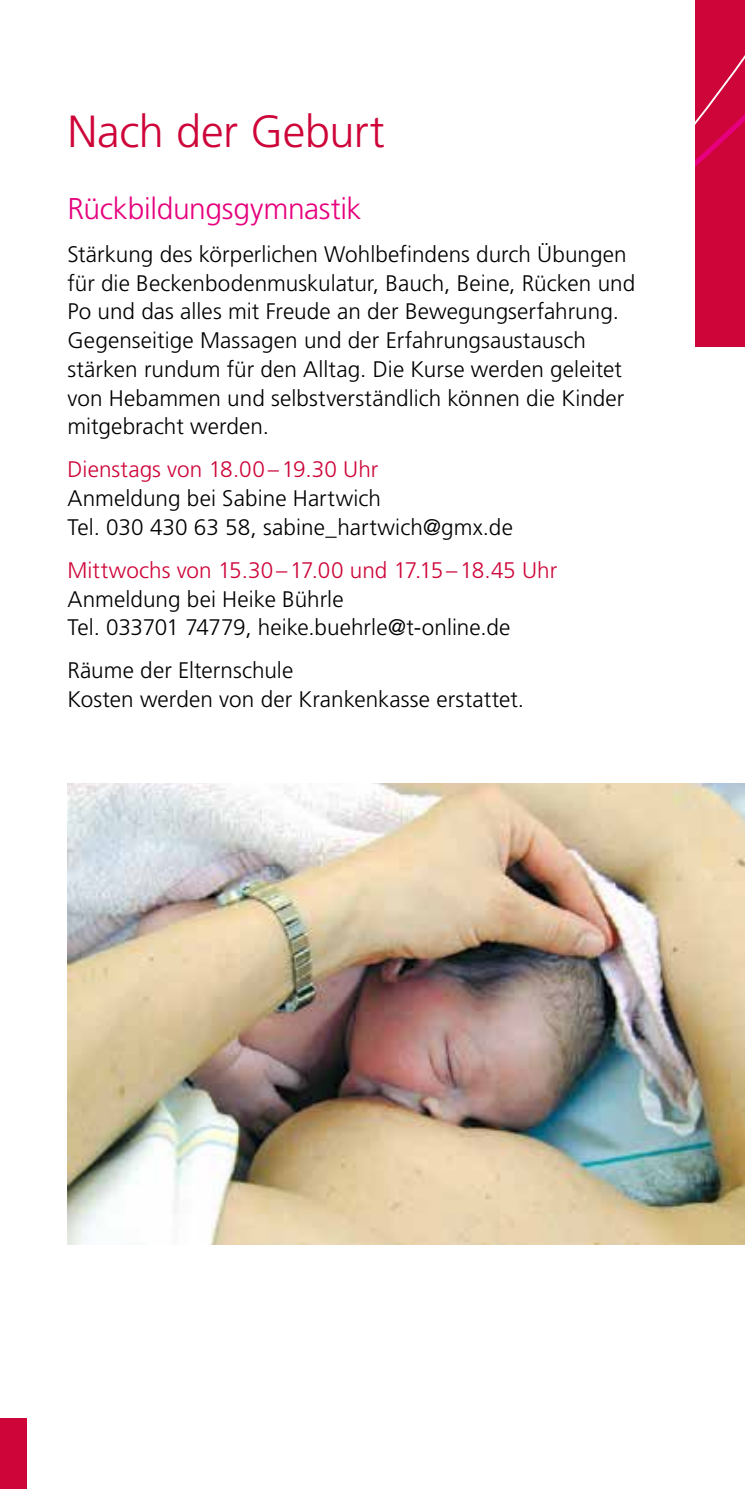
<style>
.page{position:relative;width:745px;height:1489px;background:#fff}
.page>*{position:absolute;margin:0;border:0;box-sizing:border-box;transform-origin:0 0}
.t1{font:300 45px "Frutiger LT Pro";letter-spacing:-.01em;color:#ce0539}
.t2{font:300 30px "Frutiger LT Pro";letter-spacing:-.01em;color:#e6007d}
.t3{font:300 22.5px/28.8px "Frutiger LT Pro";letter-spacing:.005em;color:#000}
.t4{font:300 22.5px "Frutiger LT Pro";color:#ce0539}
</style>
<div class="page">
<div style="left:695px;top:0;width:49px;height:346px;background:#ce0539"></div>
<div style="left:0;top:1417px;width:27px;height:71px;background:#ce0539"></div>
<img style="left:67px;top:783px;width:677px;height:461px">
<h1 class="t1" style="left:67px;top:105px;width:318px">Nach der Geburt</h1>
<h2 class="t2" style="left:67px;top:191px;width:295px">Rückbildungsgymnastik</h2>
<p class="t3" style="left:67px;top:240px;width:569px">Stärkung des körperlichen Wohlbefindens durch Übungen für die Beckenbodenmuskulatur, Bauch, Beine, Rücken und Po und das alles mit Freude an der Bewegungserfahrung.<br>Gegenseitige Massagen und der Erfahrungsaustausch stärken rundum für den Alltag. Die Kurse werden geleitet von Hebammen und selbstverständlich können die Kinder mitgebracht werden.</p>
<p class="t4" style="left:67px;top:456px;width:312px">Dienstags von 18.00–19.30 Uhr</p>
<p class="t3" style="left:67px;top:484px;width:447px">Anmeldung bei Sabine Hartwich<br>Tel. 030 430 63 58, sabine_hartwich@gmx.de</p>
<p class="t4" style="left:67px;top:557px;width:491px">Mittwochs von 15.30–17.00 und 17.15–18.45 Uhr</p>
<p class="t3" style="left:67px;top:584px;width:444px">Anmeldung bei Heike Bührle<br>Tel. 033701 74779, heike.buehrle@t-online.de</p>
<p class="t3" style="left:67px;top:656px;width:458px">Räume der Elternschule<br>Kosten werden von der Krankenkasse erstattet.</p>
</div>
